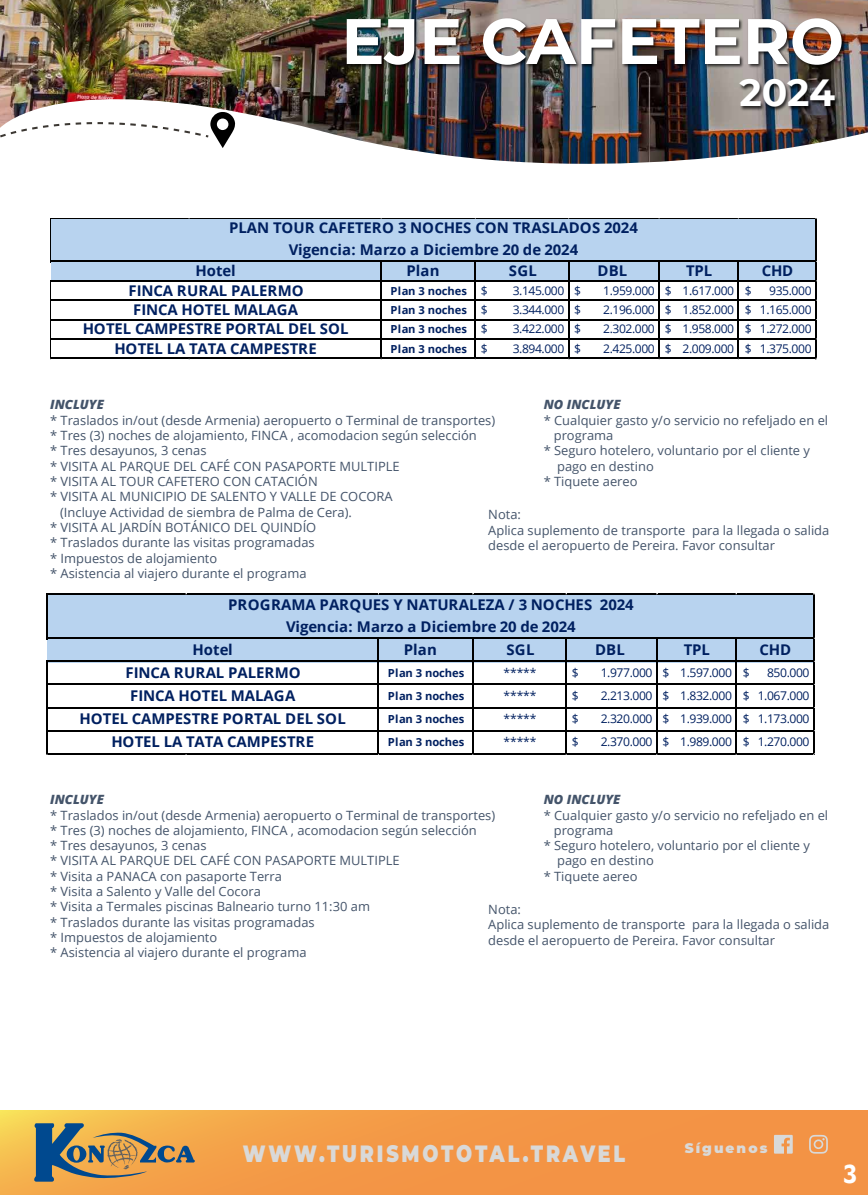
<style>
.page{position:relative;width:868px;height:1195px;background:#fff}
.page>*{position:absolute;margin:0;border:0;box-sizing:border-box;transform-origin:0 0}
.t1{font:700 64.16px "Montserrat";color:#fff}
.t2{font:700 37.76px "Montserrat";color:#fff}
.t3{font:700 25.16px "Grava";color:#fff}
.t4{font:900 23.48px "Montserrat";letter-spacing:.15em;color:#d9d9d8;scale:.81 1}
.t5{font:700 14.76px/19.4px "Open Sans";color:#002060;text-align:center}
.t6{font:900 13.68px "Montserrat";letter-spacing:.15em;color:#d9d9d8}
.t7{font:12.76px/15.3px "Open Sans";color:#44546a}
.t8{font:italic 800 12.76px "Open Sans";color:#44546a}
.t9{font:12px "Open Sans";letter-spacing:-.035em;color:#002060}
.t10{font:700 11.08px "Open Sans";color:#002060}
.s1{font-weight:400;font-size:12px}
</style>
<div class="page">
<img style="left:0;top:0;width:867px;height:164px">
<svg style="left:0;top:1110px;width:867px;height:85px;background:#f39a47"></svg>
<svg style="left:773px;top:1135px;width:19px;height:19px"></svg>
<svg style="left:809px;top:1135px;width:18px;height:19px"></svg>
<svg style="left:0;top:111px;width:235px;height:37px"></svg>
<img style="left:339px;top:7px;width:510px;height:80px">
<img style="left:737px;top:72px;width:103px;height:50px">
<svg style="left:34px;top:1123px;width:161px;height:59px;background:#a68c60"></svg>
<div style="left:51px;top:219px;width:765px;height:63px;background:#b8d3ef"></div>
<hr style="left:51px;top:218px;width:765px;height:1px;background:#000">
<hr style="left:50px;top:218px;width:1px;height:44px;background:#000">
<hr style="left:51px;top:261px;width:765px;height:1px;background:#000">
<hr style="left:51px;top:280px;width:765px;height:2px;background:#000">
<hr style="left:51px;top:299px;width:765px;height:2px;background:#000">
<hr style="left:51px;top:319px;width:765px;height:1px;background:#000">
<hr style="left:51px;top:338px;width:765px;height:2px;background:#000">
<hr style="left:50px;top:280px;width:1px;height:79px;background:#000">
<hr style="left:380px;top:262px;width:2px;height:97px;background:#000">
<hr style="left:474px;top:262px;width:2px;height:97px;background:#000">
<hr style="left:567px;top:262px;width:2px;height:97px;background:#000">
<hr style="left:658px;top:262px;width:2px;height:97px;background:#000">
<hr style="left:737px;top:262px;width:2px;height:97px;background:#000">
<hr style="left:51px;top:357px;width:765px;height:2px;background:#000">
<hr style="left:814px;top:219px;width:2px;height:140px;background:#000">
<div style="left:48px;top:595px;width:766px;height:67px;background:#b8d3ef"></div>
<hr style="left:48px;top:594px;width:766px;height:1px;background:#000">
<hr style="left:47px;top:594px;width:1px;height:45px;background:#000">
<hr style="left:48px;top:637px;width:766px;height:2px;background:#000">
<hr style="left:48px;top:660px;width:766px;height:2px;background:#000">
<hr style="left:48px;top:683px;width:766px;height:2px;background:#000">
<hr style="left:48px;top:707px;width:766px;height:1px;background:#000">
<hr style="left:48px;top:730px;width:766px;height:2px;background:#000">
<hr style="left:47px;top:660px;width:1px;height:95px;background:#000">
<hr style="left:377px;top:639px;width:2px;height:116px;background:#000">
<hr style="left:472px;top:639px;width:1px;height:116px;background:#000">
<hr style="left:565px;top:639px;width:2px;height:116px;background:#000">
<hr style="left:655px;top:639px;width:2px;height:116px;background:#000">
<hr style="left:735px;top:639px;width:2px;height:116px;background:#000">
<hr style="left:48px;top:753px;width:766px;height:2px;background:#000">
<hr style="left:812px;top:595px;width:2px;height:160px;background:#000">
<h1 class="t1" style="left:341px;top:-5px;width:504px">EJE CAFETERO</h1>
<h2 class="t2" style="left:739px;top:66px;width:97px">2024</h2>
<p class="t5" style="left:229px;top:216px;width:410px;line-height:22.1px">PLAN TOUR CAFETERO 3 NOCHES CON TRASLADOS 2024<br>Vigencia: Marzo a Diciembre 20 de 2024</p>
<p class="t5" style="left:83px;top:280px;width:267px">FINCA RURAL PALERMO<br>FINCA HOTEL MALAGA<br>HOTEL CAMPESTRE PORTAL DEL SOL<br>HOTEL LA TATA CAMPESTRE</p>
<p class="t5" style="left:195px;top:261px;width:41px">Hotel</p>
<p class="t5" style="left:406px;top:261px;width:35px">Plan</p>
<p class="t5" style="left:509px;top:261px;width:29px">SGL</p>
<p class="t5" style="left:597px;top:261px;width:31px">DBL</p>
<p class="t5" style="left:686px;top:261px;width:28px">TPL</p>
<p class="t5" style="left:761px;top:261px;width:33px">CHD</p>
<p class="t10" style="left:390px;top:283px;width:99px">Plan 3 noches <span class="s1">$</span></p>
<p class="t9" style="left:512px;top:282px;width:70px">3.145.000 $</p>
<p class="t9" style="left:603px;top:282px;width:150px">1.959.000 $ 1.617.000 $</p>
<p class="t9" style="left:769px;top:282px;width:44px">935.000</p>
<p class="t10" style="left:390px;top:302px;width:99px">Plan 3 noches <span class="s1">$</span></p>
<p class="t9" style="left:512px;top:301px;width:70px">3.344.000 $</p>
<p class="t9" style="left:603px;top:301px;width:210px">2.196.000 $ 1.852.000 $ 1.165.000</p>
<p class="t10" style="left:390px;top:322px;width:99px">Plan 3 noches <span class="s1">$</span></p>
<p class="t9" style="left:512px;top:321px;width:70px">3.422.000 $</p>
<p class="t9" style="left:603px;top:321px;width:210px">2.302.000 $ 1.958.000 $ 1.272.000</p>
<p class="t10" style="left:390px;top:341px;width:99px">Plan 3 noches <span class="s1">$</span></p>
<p class="t9" style="left:512px;top:340px;width:70px">3.894.000 $</p>
<p class="t9" style="left:603px;top:340px;width:210px">2.425.000 $ 2.009.000 $ 1.375.000</p>
<p class="t8" style="left:50px;top:395px;width:55px">INCLUYE</p>
<p class="t7" style="left:50px;top:412px;width:446px">* Traslados in/out (desde Armenia) aeropuerto o Terminal de transportes)</p>
<p class="t7" style="left:50px;top:427px;width:428px">* Tres (3) noches de alojamiento, FINCA , acomodacion según selección</p>
<p class="t7" style="left:50px;top:443px;width:158px">* Tres desayunos, 3 cenas</p>
<p class="t7" style="left:50px;top:458px;width:351px">* VISITA AL PARQUE DEL CAFÉ CON PASAPORTE MULTIPLE</p>
<p class="t7" style="left:50px;top:473px;width:269px">* VISITA AL TOUR CAFETERO CON CATACIÓN</p>
<p class="t7" style="left:50px;top:489px;width:344px">* VISITA AL MUNICIPIO DE SALENTO Y VALLE DE COCORA</p>
<p class="t7" style="left:60px;top:504px;width:293px">(Incluye Actividad de siembra de Palma de Cera).</p>
<p class="t7" style="left:50px;top:519px;width:268px">* VISITA AL JARDÍN BOTÁNICO DEL QUINDÍO</p>
<p class="t7" style="left:50px;top:535px;width:266px">* Traslados durante las visitas programadas</p>
<p class="t7" style="left:50px;top:550px;width:169px">* Impuestos de alojamiento</p>
<p class="t7" style="left:50px;top:565px;width:258px">* Asistencia al viajero durante el programa</p>
<p class="t8" style="left:543px;top:395px;width:78px">NO INCLUYE</p>
<p class="t7" style="left:543px;top:412px;width:286px">* Cualquier gasto y/o servicio no refeljado en el</p>
<p class="t7" style="left:553px;top:427px;width:61px">programa</p>
<p class="t7" style="left:543px;top:443px;width:268px">* Seguro hotelero, voluntario por el cliente y</p>
<p class="t7" style="left:557px;top:458px;width:98px">pago en destino</p>
<p class="t7" style="left:543px;top:473px;width:95px">* Tiquete aereo</p>
<p class="t7" style="left:488px;top:507px;width:342px">Nota:<br>Aplica suplemento de transporte para la llegada o salida desde el aeropuerto de Pereira. Favor consultar</p>
<p class="t5" style="left:228px;top:594px;width:407px">PROGRAMA PARQUES Y NATURALEZA / 3 NOCHES 2024</p>
<p class="t5" style="left:286px;top:616px;width:291px">Vigencia: Marzo a Diciembre 20 de 2024</p>
<p class="t5" style="left:192px;top:639px;width:42px">Hotel</p>
<p class="t5" style="left:125px;top:663px;width:177px">FINCA RURAL PALERMO</p>
<p class="t5" style="left:130px;top:686px;width:167px">FINCA HOTEL MALAGA</p>
<p class="t5" style="left:80px;top:709px;width:268px">HOTEL CAMPESTRE PORTAL DEL SOL</p>
<p class="t5" style="left:111px;top:732px;width:204px">HOTEL LA TATA CAMPESTRE</p>
<p class="t5" style="left:403px;top:639px;width:35px">Plan</p>
<p class="t5" style="left:506px;top:639px;width:30px">SGL</p>
<p class="t5" style="left:595px;top:639px;width:31px">DBL</p>
<p class="t5" style="left:683px;top:639px;width:28px">TPL</p>
<p class="t5" style="left:759px;top:639px;width:33px">CHD</p>
<p class="t10" style="left:388px;top:665px;width:78px">Plan 3 noches</p>
<p class="t9" style="left:503px;top:664px;width:34px">*****</p>
<p class="t9" style="left:571px;top:664px;width:8px">$</p>
<p class="t9" style="left:600px;top:664px;width:150px">1.977.000 $ 1.597.000 $</p>
<p class="t9" style="left:767px;top:664px;width:44px">850.000</p>
<p class="t10" style="left:388px;top:688px;width:78px">Plan 3 noches</p>
<p class="t9" style="left:503px;top:688px;width:34px">*****</p>
<p class="t9" style="left:571px;top:688px;width:8px">$</p>
<p class="t9" style="left:600px;top:688px;width:210px">2.213.000 $ 1.832.000 $ 1.067.000</p>
<p class="t10" style="left:388px;top:711px;width:78px">Plan 3 noches</p>
<p class="t9" style="left:503px;top:711px;width:34px">*****</p>
<p class="t9" style="left:571px;top:711px;width:8px">$</p>
<p class="t9" style="left:600px;top:711px;width:210px">2.320.000 $ 1.939.000 $ 1.173.000</p>
<p class="t10" style="left:388px;top:734px;width:78px">Plan 3 noches</p>
<p class="t9" style="left:503px;top:734px;width:34px">*****</p>
<p class="t9" style="left:571px;top:734px;width:8px">$</p>
<p class="t9" style="left:600px;top:734px;width:210px">2.370.000 $ 1.989.000 $ 1.270.000</p>
<p class="t8" style="left:50px;top:790px;width:55px">INCLUYE</p>
<p class="t7" style="left:50px;top:807px;width:446px">* Traslados in/out (desde Armenia) aeropuerto o Terminal de transportes) * Tres (3) noches de alojamiento, FINCA , acomodacion según selección<br>* Tres desayunos, 3 cenas<br>* VISITA AL PARQUE DEL CAFÉ CON PASAPORTE MULTIPLE<br>* Visita a PANACA con pasaporte Terra<br>* Visita a Salento y Valle del Cocora<br>* Visita a Termales piscinas Balneario turno 11:30 am<br>* Traslados durante las visitas programadas<br>* Impuestos de alojamiento<br>* Asistencia al viajero durante el programa</p>
<p class="t8" style="left:543px;top:790px;width:78px">NO INCLUYE</p>
<p class="t7" style="left:543px;top:807px;width:286px">* Cualquier gasto y/o servicio no refeljado en el</p>
<p class="t7" style="left:553px;top:822px;width:61px">programa</p>
<p class="t7" style="left:543px;top:838px;width:268px">* Seguro hotelero, voluntario por el cliente y</p>
<p class="t7" style="left:557px;top:853px;width:98px">pago en destino</p>
<p class="t7" style="left:543px;top:868px;width:95px">* Tiquete aereo</p>
<p class="t7" style="left:488px;top:901px;width:342px">Nota:<br>Aplica suplemento de transporte para la llegada o salida desde el aeropuerto de Pereira. Favor consultar</p>
<h3 class="t4" style="left:243px;top:1136px;width:473px">WWW.TURISMOTOTAL.TRAVEL</h3>
<p class="t6" style="left:684px;top:1138px;width:84px">Síguenos</p>
<h3 class="t3" style="left:843px;top:1159px;width:16px">3</h3>
</div>
